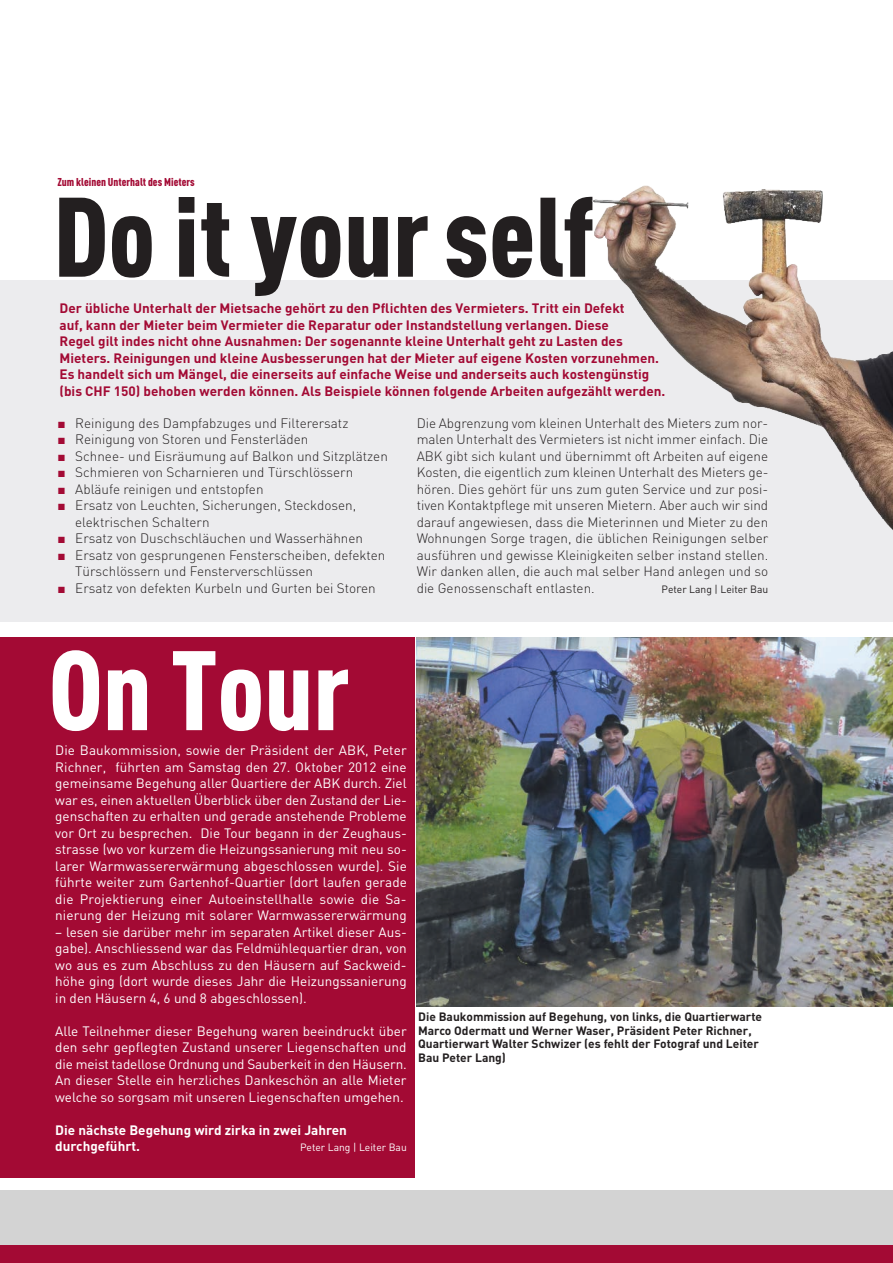
<style>
.page{position:relative;width:893px;height:1263px;background:#fff}
.page>*{position:absolute;margin:0;border:0;box-sizing:border-box;transform-origin:0 0}
.t1{font:900 111px "DIN Cond";color:#231f20}
.t2{font:900 111px "DIN Cond";color:#fff}
.t3{font:13.5px/16.5px "DIN";color:#fff;text-align:justify}
.t4{font:300 13.5px/16.5px "DIN";color:#231f20}
.t5{font:700 13.5px/16.5px "DIN";color:#a30a34}
.t6{font:700 13.5px/16.5px "DIN";color:#fff}
.t7{font:700 12px/13.5px "DIN";color:#231f20}
.t8{font:900 11.25px "DIN Cond";color:#a30a34}
.t9{font:10.5px "DIN";color:#231f20}
.t10{font:10.5px "DIN";color:#fff}
.s1{color:#a30a34}
</style>
<div class="page">
<div style="left:0;top:638px;width:415px;height:540px;background:#a30a34"></div>
<div style="left:0;top:1191px;width:893px;height:72px;background:#d3d3d3"></div>
<div style="left:0;top:1246px;width:893px;height:17px;background:#a30a34"></div>
<div style="left:0;top:281px;width:893px;height:341px;background:#ececee"></div>
<img style="left:543px;top:185px;width:350px;height:345px">
<img style="left:417px;top:638px;width:476px;height:368px">
<p class="t8" style="left:57px;top:175px;width:139px">Zum kleinen Unterhalt des Mieters</p>
<h1 class="t1" style="left:53px;top:168px;width:543px">Do it your self</h1>
<p class="t5" style="left:60px;top:299px;width:607px">Der übliche Unterhalt der Mietsache gehört zu den Pflichten des Vermieters. Tritt ein Defekt<br>auf, kann der Mieter beim Vermieter die Reparatur oder Instandstellung verlangen. Diese<br>Regel gilt indes nicht ohne Ausnahmen: Der sogenannte kleine Unterhalt geht zu Lasten des Mieters. Reinigungen und kleine Ausbesserungen hat der Mieter auf eigene Kosten vorzunehmen.<br>Es handelt sich um Mängel, die einerseits auf einfache Weise und anderseits auch kostengünstig (bis CHF 150) behoben werden können. Als Beispiele können folgende Arbeiten aufgezählt werden.</p>
<p class="t4" style="left:58px;top:414px;width:292px"><span class="s1">■</span> Reinigung des Dampfabzuges und Filterersatz</p>
<p class="t4" style="left:58px;top:431px;width:252px"><span class="s1">■</span> Reinigung von Storen und Fensterläden</p>
<p class="t4" style="left:58px;top:447px;width:331px"><span class="s1">■</span> Schnee- und Eisräumung auf Balkon und Sitzplätzen</p>
<p class="t4" style="left:58px;top:464px;width:297px"><span class="s1">■</span> Schmieren von Scharnieren und Türschlössern</p>
<p class="t4" style="left:58px;top:480px;width:207px"><span class="s1">■</span> Abläufe reinigen und entstopfen</p>
<p class="t4" style="left:75px;top:497px;width:282px;text-indent:-17px"><span class="s1">■</span> Ersatz von Leuchten, Sicherungen, Steckdosen, elektrischen Schaltern</p>
<p class="t4" style="left:58px;top:530px;width:306px"><span class="s1">■</span> Ersatz von Duschschläuchen und Wasserhähnen</p>
<p class="t4" style="left:75px;top:546px;width:312px;text-indent:-17px"><span class="s1">■</span> Ersatz von gesprungenen Fensterscheiben, defekten<br>Türschlössern und Fensterverschlüssen</p>
<p class="t4" style="left:58px;top:579px;width:319px"><span class="s1">■</span> Ersatz von defekten Kurbeln und Gurten bei Storen</p>
<p class="t4" style="left:417px;top:414px;width:353px;text-align:justify">Die Abgrenzung vom kleinen Unterhalt des Mieters zum nor&shy;malen Unterhalt des Vermieters ist nicht immer einfach. Die ABK gibt sich kulant und übernimmt oft Arbeiten auf eigene Kosten, die eigentlich zum kleinen Unterhalt des Mieters ge&shy;hören. Dies gehört für uns zum guten Service und zur posi&shy;tiven Kontaktpflege mit unseren Mietern. Aber auch wir sind darauf angewiesen, dass die Mieterinnen und Mieter zu den Wohnungen Sorge tragen, die üblichen Reinigungen selber ausführen und gewisse Kleinigkeiten selber instand stellen.<br>Wir danken allen, die auch mal selber Hand anlegen und so die Genossenschaft entlasten.</p>
<p class="t9" style="left:662px;top:582px;width:108px">Peter Lang | Leiter Bau</p>
<h1 class="t2" style="left:49px;top:621px;width:303px">On Tour</h1>
<p class="t3" style="left:55px;top:742px;width:353px">Die Baukommission, sowie der Präsident der ABK, Peter Richner, führten am Samstag den 27. Oktober 2012 eine gemeinsame Begehung aller Quartiere der ABK durch. Ziel war es, einen aktuellen Überblick über den Zustand der Lie&shy;genschaften zu erhalten und gerade anstehende Probleme vor Ort zu besprechen. Die Tour begann in der Zeughaus&shy;strasse (wo vor kurzem die Heizungssanierung mit neu so&shy;larer Warmwassererwärmung abgeschlossen wurde). Sie führte weiter zum Gartenhof-Quartier (dort laufen gerade die Projektierung einer Autoeinstellhalle sowie die Sa&shy;nierung der Heizung mit solarer Warmwassererwärmung</p>
<p class="t3" style="left:55px;top:923px;width:353px">– lesen sie darüber mehr im separaten Artikel dieser Aus&shy;gabe). Anschliessend war das Feldmühlequartier dran, von wo aus es zum Abschluss zu den Häusern auf Sackweid&shy;höhe ging (dort wurde dieses Jahr die Heizungssanierung in den Häusern 4, 6 und 8 abgeschlossen).</p>
<p class="t3" style="left:55px;top:1022px;width:353px">Alle Teilnehmer dieser Begehung waren beeindruckt über den sehr gepflegten Zustand unserer Liegenschaften und die meist tadellose Ordnung und Sauberkeit in den Häusern.<br>An dieser Stelle ein herzliches Dankeschön an alle Mieter welche so sorgsam mit unseren Liegenschaften umgehen.</p>
<p class="t6" style="left:55px;top:1121px;width:293px">Die nächste Begehung wird zirka in zwei Jahren durchgeführt.</p>
<p class="t10" style="left:300px;top:1141px;width:108px">Peter Lang | Leiter Bau</p>
<p class="t7" style="left:418px;top:1009px;width:345px">Die Baukommission auf Begehung, von links, die Quartierwarte Marco Odermatt und Werner Waser, Präsident Peter Richner, Quartierwart Walter Schwizer (es fehlt der Fotograf und Leiter Bau Peter Lang)</p>
</div>
